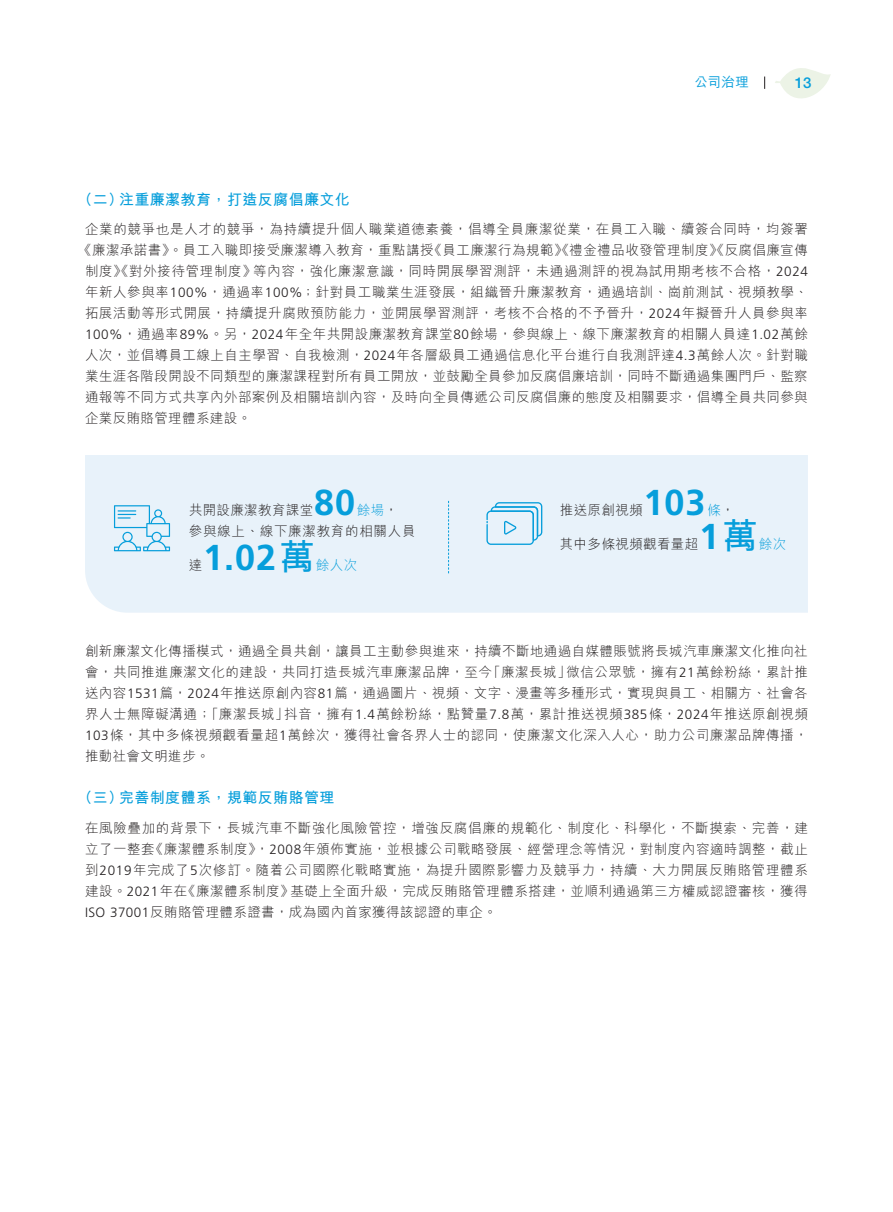
<style>
.page{position:relative;width:893px;height:1212px;background:#fff}
.page>*{position:absolute;margin:0;border:0;box-sizing:border-box;transform-origin:0 0}
.t1{font:700 36px "Frutiger LT Std";letter-spacing:.03em;color:#069edb}
.t2{font:700 15px "M Hei HK";letter-spacing:.03em;color:#069edb}
.t3{font:500 15px "Helvetica Neue LT Pro";color:#069edb}
.t4{font:300 13.5px/21px "M Hei HK";letter-spacing:.035em;color:#231f20;text-align:justify}
.t5{font:300 13.5px/21px "M Hei HK";letter-spacing:.055em;color:#231f20}
.t6{font:300 13.5px "M Hei HK";color:#069edb}
.t7{font:500 13.5px "M Hei HK";color:#069edb}
.s1{font-family:"Frutiger LT Std"}
.s2{color:#069edb}
.s3{font-family:"M Hei HK"}
.s4{color:#231f20}
</style>
<div class="page">
<svg style="left:764px;top:77px;width:1px;height:12px"></svg>
<svg style="left:775px;top:68px;width:56px;height:31px"></svg>
<div style="left:85px;top:455px;width:723px;height:158px;background:#e8f2fa"></div>
<svg style="left:114px;top:505px;width:56px;height:46px"></svg>
<svg style="left:486px;top:502px;width:56px;height:43px"></svg>
<svg style="left:448px;top:501px;width:1px;height:72px"></svg>
<p class="t7" style="left:694px;top:72px;width:56px">公司治理</p>
<p class="t3" style="left:795px;top:74px;width:18px">13</p>
<p class="t2" style="left:78px;top:188px;width:274px">（二）注重廉潔教育，打造反腐倡廉文化</p>
<p class="t4" style="left:85px;top:219px;width:724px">企業的競爭也是人才的競爭，為持續提升個人職業道德素養，倡導全員廉潔從業，在員工入職、續簽合同時，均簽署</p>
<p class="t4" style="left:78px;top:240px;width:731px">《廉潔承諾書》。員工入職即接受廉潔導入教育，重點講授《員工廉潔行為規範》《禮金禮品收發管理制度》《反腐倡廉宣傳</p>
<p class="t4" style="left:85px;top:261px;width:724px">制度》《對外接待管理制度》等內容，強化廉潔意識，同時開展學習測評，未通過測評的視為試用期考核不合格，<span class="s1">2024</span></p>
<p class="t4" style="left:85px;top:282px;width:724px">年新人參與率<span class="s1">100%</span>，通過率<span class="s1">100%</span>；針對員工職業生涯發展，組織晉升廉潔教育，通過培訓、崗前測試、視頻教學、</p>
<p class="t4" style="left:85px;top:303px;width:724px">拓展活動等形式開展，持續提升腐敗預防能力，並開展學習測評，考核不合格的不予晉升，<span class="s1">2024</span>年擬晉升人員參與率</p>
<p class="t4" style="left:85px;top:324px;width:724px"><span class="s1">100%</span>，通過率<span class="s1">89%</span>。另，<span class="s1">2024</span>年全年共開設廉潔教育課堂<span class="s1">80</span>餘場，參與線上、線下廉潔教育的相關人員達<span class="s1">1.02</span>萬餘</p>
<p class="t4" style="left:85px;top:345px;width:724px">人次，並倡導員工線上自主學習、自我檢測，<span class="s1">2024</span>年各層級員工通過信息化平台進行自我測評達<span class="s1">4.3</span>萬餘人次。針對職</p>
<p class="t4" style="left:85px;top:366px;width:724px">業生涯各階段開設不同類型的廉潔課程對所有員工開放，並鼓勵全員參加反腐倡廉培訓，同時不斷通過集團門戶、監察</p>
<p class="t4" style="left:85px;top:387px;width:724px">通報等不同方式共享內外部案例及相關培訓內容，及時向全員傳遞公司反腐倡廉的態度及相關要求，倡導全員共同參與</p>
<p class="t4" style="left:85px;top:408px;width:168px">企業反賄賂管理體系建設。</p>
<h1 class="t1" style="left:314px;top:481px;width:43px">80</h1>
<p class="t4" style="left:189px;top:499px;width:126px">共開設廉潔教育課堂</p>
<p class="t5" style="left:189px;top:499px;width:228px;text-indent:168px"><span class="s2">餘場</span>，<br>參與線上、線下廉潔教育的相關人員</p>
<p class="t4" style="left:189px;top:555px;width:15px">達</p>
<h1 class="t1" style="left:203px;top:537px;width:113px">1.02<span class="s3">萬</span></h1>
<p class="t6" style="left:316px;top:558px;width:43px">餘人次</p>
<h1 class="t1" style="left:643px;top:481px;width:64px">103</h1>
<p class="t4" style="left:560px;top:499px;width:84px">推送原創視頻</p>
<p class="t6" style="left:707px;top:503px;width:29px">條<span class="s4">，</span></p>
<h1 class="t1" style="left:699px;top:516px;width:60px">1<span class="s3">萬</span></h1>
<p class="t6" style="left:759px;top:537px;width:29px">餘次</p>
<p class="t4" style="left:560px;top:534px;width:140px">其中多條視頻觀看量超</p>
<p class="t4" style="left:85px;top:641px;width:724px">創新廉潔文化傳播模式，通過全員共創，讓員工主動參與進來，持續不斷地通過自媒體賬號將長城汽車廉潔文化推向社會，共同推進廉潔文化的建設，共同打造長城汽車廉潔品牌，至今「廉潔長城」微信公眾號，擁有<span class="s1">21</span>萬餘粉絲，累計推送內容<span class="s1">1531</span>篇，<span class="s1">2024</span>年推送原創內容<span class="s1">81</span>篇，通過圖片、視頻、文字、漫畫等多種形式，實現與員工、相關方、社會各界人士無障礙溝通；「廉潔長城」抖音，擁有<span class="s1">1.4</span>萬餘粉絲，點贊量<span class="s1">7.8</span>萬，累計推送視頻<span class="s1">385</span>條，<span class="s1">2024</span>年推送原創視頻<span class="s1">103</span>條，其中多條視頻觀看量超<span class="s1">1</span>萬餘次，獲得社會各界人士的認同，使廉潔文化深入人心，助力公司廉潔品牌傳播，推動社會文明進步。</p>
<p class="t2" style="left:78px;top:787px;width:258px">（三）完善制度體系，規範反賄賂管理</p>
<p class="t4" style="left:85px;top:817px;width:724px">在風險疊加的背景下，長城汽車不斷強化風險管控，增強反腐倡廉的規範化、制度化、科學化，不斷摸索、完善，建立了一整套《廉潔體系制度》，<span class="s1">2008</span>年頒佈實施，並根據公司戰略發展、經營理念等情況，對制度內容適時調整，截止到<span class="s1">2019</span>年完成了<span class="s1">5</span>次修訂。隨着公司國際化戰略實施，為提升國際影響力及競爭力，持續、大力開展反賄賂管理體系建設。<span class="s1">2021</span>年在《廉潔體系制度》基礎上全面升級，完成反賄賂管理體系搭建，並順利通過第三方權威認證審核，獲得<span class="s1">ISO 37001</span>反賄賂管理體系證書，成為國內首家獲得該認證的車企。</p>
</div>
